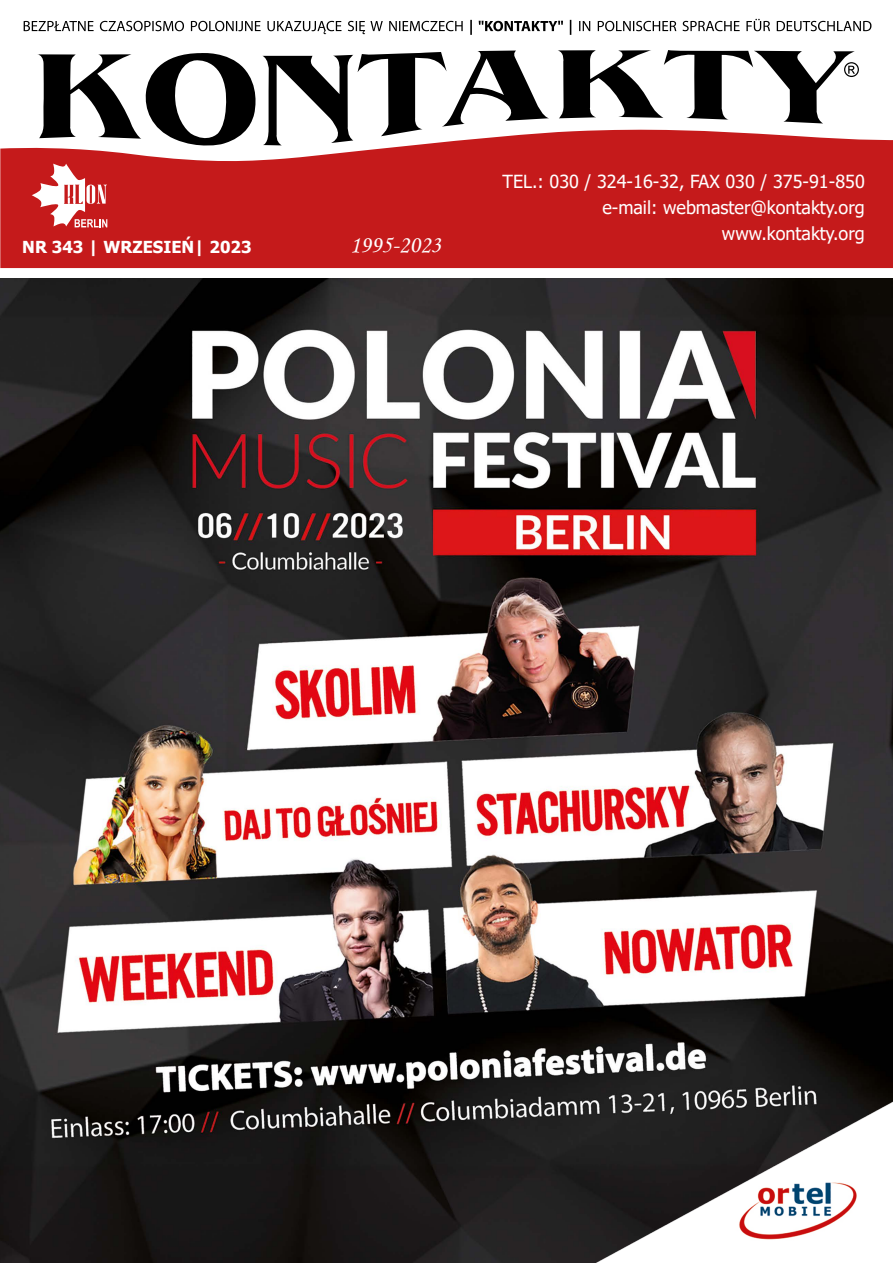
<style>
.page{position:relative;width:893px;height:1263px;background:#fff}
.page>*{position:absolute;margin:0;border:0;box-sizing:border-box;transform-origin:0 0}
.t1{font:24px "Monotype Corsiva";color:#fff}
.t2{font:18px/26.4px "Tahoma";color:#fff;text-align:right}
.t3{font:700 16.5px "Tahoma";color:#fff}
</style>
<div class="page">
<img style="left:0;top:279px;width:893px;height:984px">
<img style="left:542px;top:1067px;width:351px;height:196px">
<svg style="left:855px;top:63px;width:4px;height:13px"></svg>
<svg style="left:24px;top:21px;width:439px;height:13px"></svg>
<svg style="left:470px;top:20px;width:101px;height:15px"></svg>
<svg style="left:579px;top:19px;width:292px;height:12px"></svg>
<svg style="left:37px;top:50px;width:818px;height:78px"></svg>
<svg style="left:0;top:128px;width:893px;height:140px;background:#c73031"></svg>
<svg style="left:32px;top:164px;width:75px;height:63px"></svg>
<p class="t3" style="left:22px;top:236px;width:231px">NR 343 | WRZESIEŃ| 2023</p>
<h1 class="t1" style="left:350px;top:231px;width:93px">1995-2023</h1>
<p class="t2" style="left:502px;top:169px;width:364px">TEL.: 030 / 324-16-32, FAX 030 / 375-91-850 e-mail: webmaster@kontakty.org www.kontakty.org</p>
</div>
